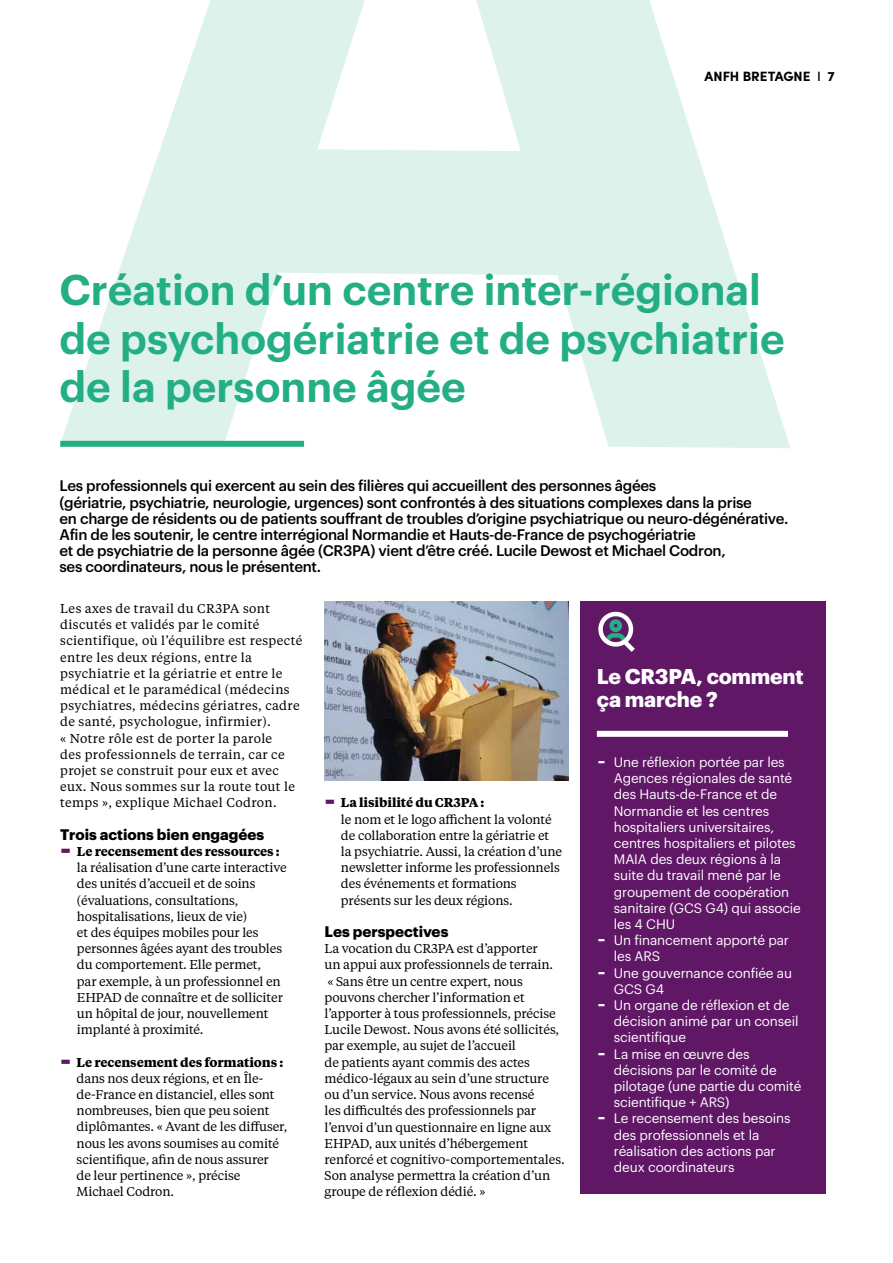
<style>
.page{position:relative;width:893px;height:1263px;background:#fff}
.page>*{position:absolute;margin:0;border:0;box-sizing:border-box;transform-origin:0 0}
.t1{font:600 42px/48.6px "Graphik";color:#23ae84}
.t2{font:900 28.5px "Graphik";color:#601766}
.t3{font:700 21px/22.5px "Graphik";letter-spacing:-.01em;color:#fff}
.t4{font:500 15px/16.2px "Graphik";letter-spacing:-.02em;color:#000}
.t5{font:700 15px "Graphik";color:#000}
.t6{font:13.5px/16.2px "Graphik";letter-spacing:-.01em;color:#fff}
.t7{font:700 13.5px "Sofia Pro";color:#000}
.t8{font:12.75px/16.2px "Tiempos Text";letter-spacing:-.01em;color:#000}
.t9{font:12.75px/16.2px "Tiempos Text";letter-spacing:.025em;color:#000}
.t10{font:700 12.75px "Tiempos Text";letter-spacing:-.01em;color:#000}
.s1{font-weight:500}
.s2{font-size:28.5px}
</style>
<div class="page">
<svg style="left:61px;top:0;width:729px;height:448px;fill:#def2ec"></svg>
<div style="left:580px;top:601px;width:245px;height:593px;background:#601766"></div>
<div style="left:597px;top:731px;width:191px;height:6px;background:#fff"></div>
<svg style="left:598px;top:612px;width:37px;height:40px"></svg>
<img style="left:325px;top:601px;width:243px;height:180px">
<div style="left:60px;top:441px;width:244px;height:6px;background:#23ae84"></div>
<p class="t7" style="left:705px;top:66px;width:132px">ANFH BRETAGNE <span class="s1">I</span> 7</p>
<h1 class="t1" style="left:60px;top:262px;width:727px">Création d’un centre inter-régional de psychogériatrie et de psychiatrie de la personne âgée</h1>
<p class="t4" style="left:60px;top:477px;width:730px">Les professionnels qui exercent au sein des filières qui accueillent des personnes âgées<br>(gériatrie, psychiatrie, neurologie, urgences) sont confrontés à des situations complexes dans la prise<br>en charge de résidents ou de patients souffrant de troubles d’origine psychiatrique ou neuro-dégénérative.<br>Afin de les soutenir, le centre interrégional Normandie et Hauts-de-France de psychogériatrie<br>et de psychiatrie de la personne âgée (CR3PA) vient d’être créé. Lucile Dewost et Michael Codron,<br>ses coordinateurs, nous le présentent.</p>
<p class="t9" style="left:60px;top:600px;width:244px">Les axes de travail du CR3PA sont discutés et validés par le comité scientifique, où l’équilibre est respecté entre les deux régions, entre la psychiatrie et la gériatrie et entre le médical et le paramédical (médecins psychiatres, médecins gériatres, cadre de santé, psychologue, infirmier).<br>« Notre rôle est de porter la parole<br>des professionnels de terrain, car ce projet se construit pour eux et avec eux. Nous sommes sur la route tout le temps », explique Michael Codron.</p>
<p class="t5" style="left:60px;top:823px;width:205px">Trois actions bien engagées</p>
<h2 class="t2" style="left:60px;top:826px;width:13px">-</h2>
<p class="t10" style="left:77px;top:842px;width:204px">Le recensement des ressources :</p>
<p class="t8" style="left:77px;top:859px;width:211px">la réalisation d’une carte interactive des unités d’accueil et de soins (évaluations, consultations, hospitalisations, lieux de vie)<br>et des équipes mobiles pour les personnes âgées ayant des troubles du comportement. Elle permet,<br>par exemple, à un professionnel en<br>EHPAD de connaître et de solliciter un hôpital de jour, nouvellement implanté à proximité.</p>
<h2 class="t2" style="left:60px;top:1037px;width:13px">-</h2>
<p class="t10" style="left:77px;top:1053px;width:208px">Le recensement des formations :</p>
<p class="t8" style="left:77px;top:1070px;width:212px">dans nos deux régions, et en Île&shy;de-France en distanciel, elles sont nombreuses, bien que peu soient diplômantes. « Avant de les diffuser, nous les avons soumises au comité scientifique, afin de nous assurer<br>de leur pertinence », précise<br>Michael Codron.</p>
<h3 class="t3" style="left:597px;top:663px;width:208px">Le CR3PA, comment ça marche ?</h3>
<p class="t6" style="left:614px;top:753px;width:189px;text-indent:-17px"><span class="s2">-</span> Une réflexion portée par les<br>Agences régionales de santé des Hauts-de-France et de<br>Normandie et les centres hospitaliers universitaires, centres hospitaliers et pilotes<br>MAIA des deux régions à la suite du travail mené par le groupement de coopération sanitaire (GCS G4) qui associe les 4 CHU</p>
<p class="t6" style="left:614px;top:931px;width:177px;text-indent:-17px"><span class="s2">-</span> Un financement apporté par les ARS</p>
<p class="t6" style="left:614px;top:963px;width:180px;text-indent:-17px"><span class="s2">-</span> Une gouvernance confiée au<br>GCS G4</p>
<p class="t6" style="left:614px;top:996px;width:186px;text-indent:-17px"><span class="s2">-</span> Un organe de réflexion et de décision animé par un conseil scientifique</p>
<p class="t6" style="left:614px;top:1044px;width:189px;text-indent:-17px"><span class="s2">-</span> La mise en œuvre des décisions par le comité de pilotage (une partie du comité scientifique + ARS)</p>
<p class="t6" style="left:614px;top:1109px;width:178px;text-indent:-17px"><span class="s2">-</span> Le recensement des besoins des professionnels et la réalisation des actions par deux coordinateurs</p>
<h2 class="t2" style="left:325px;top:778px;width:13px">-</h2>
<p class="t10" style="left:341px;top:794px;width:145px">La lisibilité du CR3PA :</p>
<p class="t8" style="left:341px;top:810px;width:223px">le nom et le logo affichent la volonté de collaboration entre la gériatrie et la psychiatrie. Aussi, la création d’une newsletter informe les professionnels des événements et formations présents sur les deux régions.</p>
<p class="t5" style="left:325px;top:920px;width:125px">Les perspectives</p>
<p class="t8" style="left:325px;top:940px;width:242px">La vocation du CR3PA est d’apporter<br>un appui aux professionnels de terrain.<br>« Sans être un centre expert, nous pouvons chercher l’information et l’apporter à tous professionnels, précise Lucile Dewost. Nous avons été sollicités, par exemple, au sujet de l’accueil<br>de patients ayant commis des actes médico-légaux au sein d’une structure ou d’un service. Nous avons recensé<br>les difficultés des professionnels par l’envoi d’un questionnaire en ligne aux EHPAD, aux unités d’hébergement renforcé et cognitivo-comportementales.<br>Son analyse permettra la création d’un groupe de réflexion dédié. »</p>
</div>
